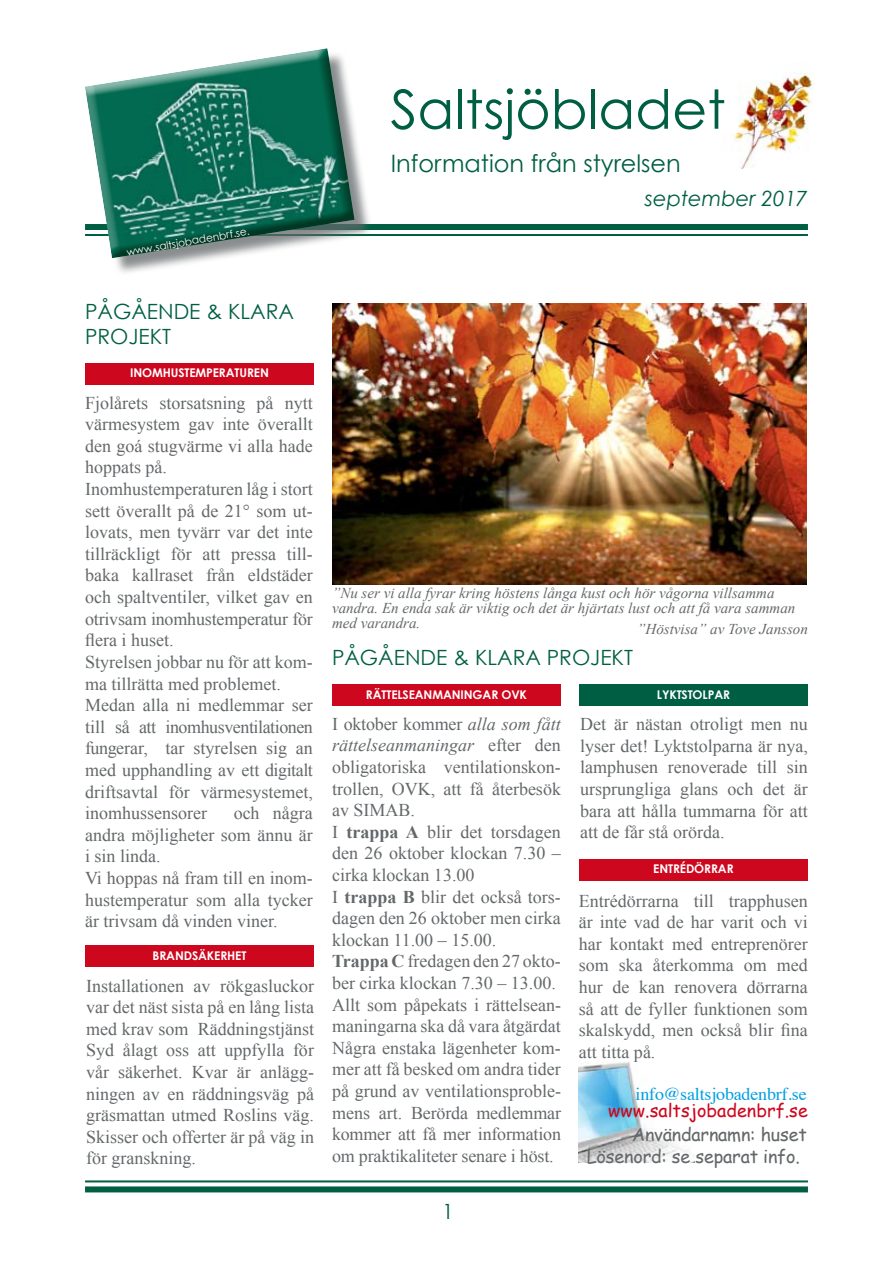
<style>
.page{position:relative;width:893px;height:1263px;background:#fff}
.page>*{position:absolute;margin:0;border:0;box-sizing:border-box;transform-origin:0 0}
.t1{font:54px "Century Gothic";color:#005f43}
.t2{font:24px "Century Gothic";color:#005f43}
.t3{font:21px/25.2px "Century Gothic";color:#005f43}
.t4{font:italic 21px "Century Gothic";color:#005f43}
.t5{font:18px/21.6px "Times New Roman";color:#64686a;text-align:justify}
.t6{font:18px/21.6px "Comic Sans MS";letter-spacing:-.01em;color:#64686a}
.t7{font:18px "Times";letter-spacing:-.01em;color:#009ee0}
.t8{font:18px "Comic Sans MS";color:#cd071e}
.t9{font:italic 15px/15px "Times New Roman";color:#64686a}
.t10{font:700 12px "Century Gothic";letter-spacing:-.01em;color:#fff}
.t11{font:10.5px "Century Gothic";color:#fff}
.s1{font-style:italic}
.s2{font-weight:700}
</style>
<div class="page">
<img style="left:734px;top:72px;width:80px;height:96px">
<img style="left:333px;top:303px;width:474px;height:281px">
<div style="left:85px;top:224px;width:723px;height:6px;background:#005f43"></div>
<hr style="left:85px;top:234px;width:723px;height:2px;background:#005f43">
<div style="left:87px;top:50px;width:285px;height:226px;background:#64686a;opacity:.75"></div>
<svg style="left:85px;top:48px;width:271px;height:213px"></svg>
<hr style="left:85px;top:1180px;width:723px;height:2px;background:#005f43">
<div style="left:85px;top:1186px;width:723px;height:6px;background:#005f43"></div>
<img style="left:579px;top:1061px;width:116px;height:101px">
<div style="left:579px;top:859px;width:229px;height:21px;background:#cd071e"></div>
<div style="left:579px;top:685px;width:229px;height:21px;background:#005f43"></div>
<div style="left:332px;top:685px;width:229px;height:21px;background:#cd071e"></div>
<div style="left:85px;top:363px;width:229px;height:21px;background:#cd071e"></div>
<div style="left:85px;top:945px;width:229px;height:21px;background:#cd071e"></div>
<p class="t11" style="left:126px;top:246px;width:126px;rotate:-10deg">www.saltsjobadenbrf.se.</p>
<p class="t3" style="left:85px;top:299px;width:210px">PÅGÅENDE &amp; KLARA<br>PROJEKT</p>
<p class="t10" style="left:130px;top:365px;width:140px">INOMHUSTEMPERATUREN</p>
<p class="t5" style="left:85px;top:392px;width:229px;text-align:left">Fjolårets storsatsning på nytt värmesystem gav inte överallt den goá stugvärme vi alla hade hoppats på.<br>Inomhustemperaturen låg i stort sett överallt på de 21° som ut&shy;lovats, men tyvärr var det inte tillräckligt för att pressa till&shy;baka kallraset från eldstäder och spaltventiler, vilket gav en otrivsam inomhustemperatur för flera i huset.<br>Styrelsen jobbar nu för att kom&shy;ma tillrätta med problemet.<br>Medan alla ni medlemmar ser till så att inomhusventilationen fungerar, tar styrelsen sig an med upphandling av ett digitalt driftsavtal för värmesystemet, inomhussensorer</p>
<p class="t5" style="left:85px;top:802px;width:229px;text-align:left;text-indent:149px">och några andra möjligheter som ännu är i sin linda.<br>Vi hoppas nå fram till en inom&shy;hustemperatur som alla tycker är trivsam då vinden viner.</p>
<p class="t10" style="left:153px;top:948px;width:95px">BRANDSÄKERHET</p>
<p class="t5" style="left:86px;top:974px;width:229px">Installationen av rökgasluckor var det näst sista på en lång lista med krav som Räddningstjänst Syd ålagt oss att uppfylla för vår säkerhet. Kvar är anlägg&shy;ningen av en räddningsväg på gräsmattan utmed Roslins väg.<br>Skisser och offerter är på väg in för granskning.</p>
<h1 class="t1" style="left:390px;top:76px;width:337px">Saltsjöbladet</h1>
<h2 class="t2" style="left:391px;top:148px;width:291px">Information från styrelsen</h2>
<p class="t4" style="left:645px;top:186px;width:164px">september 2017</p>
<p class="t9" style="left:332px;top:585px;width:465px">”Nu ser vi alla fyrar kring höstens långa kust och hör vågorna villsamma vandra. En enda sak är viktig och det är hjärtats lust och att få vara samman med varandra.</p>
<p class="t9" style="left:637px;top:622px;width:172px">”Höstvisa” av Tove Jansson</p>
<p class="t3" style="left:332px;top:644px;width:302px">PÅGÅENDE &amp; KLARA PROJEKT</p>
<p class="t10" style="left:366px;top:687px;width:163px">RÄTTELSEANMANINGAR OVK</p>
<p class="t10" style="left:657px;top:687px;width:75px">LYKTSTOLPAR</p>
<p class="t5" style="left:580px;top:713px;width:229px">Det är nästan otroligt men nu lyser det! Lyktstolparna är nya, lamphusen renoverade till sin ursprungliga glans och det är bara att hålla tummarna för att att de får stå orörda.</p>
<p class="t5" style="left:332px;top:713px;width:231px;text-align:left">I oktober kommer <span class="s1">alla som fått rättelseanmaningar</span> efter den obligatoriska ventilationskon&shy;trollen, OVK, att få återbesök av SIMAB.<br>I <span class="s2">trappa A</span> blir det torsdagen den 26 oktober klockan 7.30 – cirka klockan 13.00<br>I <span class="s2">trappa B</span> blir det också tors&shy;dagen den 26 oktober men cirka klockan 11.00 – 15.00.<br><span class="s2">Trappa C</span> fredagen den 27 okto&shy;ber cirka klockan 7.30 – 13.00.<br>Allt som påpekats i rättelsean&shy;maningarna ska då vara åtgärdat<br>Några enstaka lägenheter kom&shy;mer att få besked om andra tider på grund av ventilationsproble&shy;mens art. Berörda medlemmar kommer att få mer information om praktikaliteter senare i höst.</p>
<p class="t10" style="left:653px;top:861px;width:82px">ENTRÉDÖRRAR</p>
<p class="t5" style="left:579px;top:889px;width:230px">Entrédörrarna till trapphusen är inte vad de har varit och vi har kontakt med entreprenörer som ska återkomma om med hur de kan renovera dörrarna så att de fyller funktionen som skalskydd, men också blir fina att titta på.</p>
<p class="t7" style="left:636px;top:1077px;width:173px">info@saltsjobadenbrf.se</p>
<p class="t8" style="left:608px;top:1097px;width:201px">www.saltsjobadenbrf.se</p>
<p class="t6" style="left:587px;top:1123px;width:221px;text-indent:45px">Användarnamn: huset<br>Lösenord: se separat info.</p>
<p class="t3" style="left:442px;top:1199px;width:13px">1</p>
</div>
